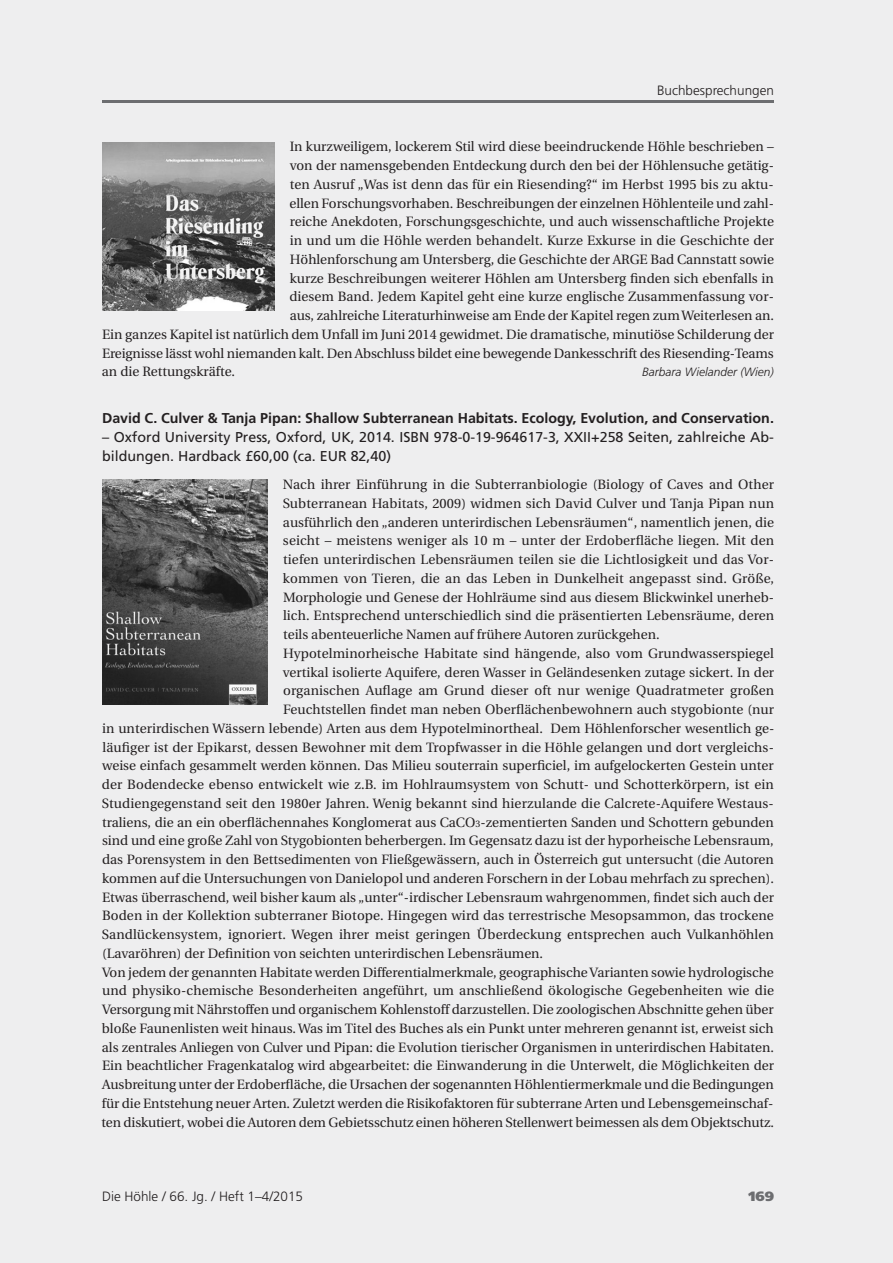
<style>
.page{position:relative;width:893px;height:1263px;background:#eeeeef}
.page>*{position:absolute;margin:0;border:0;box-sizing:border-box;transform-origin:0 0}
.t1{font:14.25px/18.8px "Frutiger";color:#231f20}
.t2{font:700 14.25px "Frutiger";color:#231f20}
.t3{font:13.5px "Utopia";color:#231f20}
.t4{font:300 13.5px "Frutiger";color:#231f20}
.t5{font:900 13.5px "Frutiger";color:#6c6d70}
.t6{font:italic 300 12px "Frutiger";color:#231f20}
.s1{font-size:9.45px}
</style>
<div class="page">
<hr style="left:102px;top:100px;width:672px;height:3px;background:#6c6d70">
<img style="left:102px;top:142px;width:172px;height:169px">
<img style="left:102px;top:480px;width:165px;height:225px">
<p class="t4" style="left:657px;top:85px;width:118px">Buchbesprechungen</p>
<p class="t3" style="left:290px;top:141px;width:486px">In kurzweiligem, lockerem Stil wird diese beeindruckende Höhle beschrieben –</p>
<p class="t3" style="left:290px;top:160px;width:486px">von der namensgebenden Entdeckung durch den bei der Höhlensuche getätig-</p>
<p class="t3" style="left:290px;top:179px;width:485px">ten Ausruf „Was ist denn das für ein Riesending?“ im Herbst 1995 bis zu aktu-</p>
<p class="t3" style="left:289px;top:198px;width:486px">ellen Forschungsvorhaben. Beschreibungen der einzelnen Höhlenteile und zahl-</p>
<p class="t3" style="left:290px;top:216px;width:486px">reiche Anekdoten, Forschungsgeschichte, und auch wissenschaftliche Projekte</p>
<p class="t3" style="left:290px;top:235px;width:486px">in und um die Höhle werden behandelt. Kurze Exkurse in die Geschichte der</p>
<p class="t3" style="left:290px;top:254px;width:486px">Höhlenforschung am Untersberg, die Geschichte der ARGE Bad Cannstatt sowie</p>
<p class="t3" style="left:290px;top:273px;width:485px">kurze Beschreibungen weiterer Höhlen am Untersberg finden sich ebenfalls in</p>
<p class="t3" style="left:289px;top:291px;width:486px">diesem Band. Jedem Kapitel geht eine kurze englische Zusammenfassung vor-</p>
<p class="t3" style="left:290px;top:310px;width:486px">aus, zahlreiche Literaturhinweise am Ende der Kapitel regen zum Weiterlesen an.</p>
<p class="t3" style="left:102px;top:329px;width:673px">Ein ganzes Kapitel ist natürlich dem Unfall im Juni 2014 gewidmet. Die dramatische, minutiöse Schilderung der</p>
<p class="t3" style="left:102px;top:348px;width:673px">Ereignisse lässt wohl niemanden kalt. Den Abschluss bildet eine bewegende Dankesschrift des Riesending-Teams</p>
<p class="t3" style="left:102px;top:366px;width:135px">an die Rettungskräfte.</p>
<p class="t6" style="left:642px;top:367px;width:133px">Barbara Wielander (Wien)</p>
<p class="t2" style="left:102px;top:413px;width:673px">David C. Culver &amp; Tanja Pipan: Shallow Subterranean Habitats. Ecology, Evolution, and Conservation.</p>
<p class="t1" style="left:102px;top:429px;width:673px">– Oxford University Press, Oxford, UK, 2014. ISBN 978-0-19-964617-3, XXII+258 Seiten, zahlreiche Ab&shy;bildungen. Hardback £60,00 (ca. EUR 82,40)</p>
<p class="t3" style="left:283px;top:479px;width:493px">Nach ihrer Einführung in die Subterranbiologie (Biology of Caves and Other</p>
<p class="t3" style="left:283px;top:498px;width:493px">Subterranean Habitats, 2009) widmen sich David Culver und Tanja Pipan nun</p>
<p class="t3" style="left:283px;top:516px;width:493px">ausführlich den „anderen unterirdischen Lebensräumen“, namentlich jenen, die</p>
<p class="t3" style="left:283px;top:535px;width:493px">seicht – meistens weniger als 10 m – unter der Erdoberfläche liegen. Mit den</p>
<p class="t3" style="left:283px;top:554px;width:492px">tiefen unterirdischen Lebensräumen teilen sie die Lichtlosigkeit und das Vor -</p>
<p class="t3" style="left:283px;top:573px;width:493px">kommen von Tieren, die an das Leben in Dunkelheit angepasst sind. Größe,</p>
<p class="t3" style="left:283px;top:591px;width:493px">Morphologie und Genese der Hohlräume sind aus diesem Blickwinkel unerheb-</p>
<p class="t3" style="left:283px;top:610px;width:493px">lich. Entsprechend unterschiedlich sind die präsentierten Lebensräume, deren</p>
<p class="t3" style="left:283px;top:629px;width:378px">teils abenteuerliche Namen auf frühere Autoren zurückgehen.</p>
<p class="t3" style="left:283px;top:648px;width:492px">Hypotelminorheische Habitate sind hängende, also vom Grundwasserspiegel</p>
<p class="t3" style="left:283px;top:666px;width:493px">vertikal isolierte Aquifere, deren Wasser in Geländesenken zutage sickert. In der</p>
<p class="t3" style="left:283px;top:685px;width:493px">organischen Auflage am Grund dieser oft nur wenige Quadratmeter großen</p>
<p class="t3" style="left:283px;top:704px;width:492px">Feuchtstellen findet man neben Oberflächenbewohnern auch stygobionte (nur</p>
<p class="t3" style="left:102px;top:723px;width:674px">in unterirdischen Wässern lebende) Arten aus dem Hypotelminortheal. Dem Höhlenforscher wesentlich ge -</p>
<p class="t3" style="left:103px;top:741px;width:673px">läufiger ist der Epikarst, dessen Bewohner mit dem Tropfwasser in die Höhle gelangen und dort vergleichs -</p>
<p class="t3" style="left:102px;top:760px;width:673px">weise einfach gesammelt werden können. Das Milieu souterrain superficiel, im aufgelockerten Gestein unter</p>
<p class="t3" style="left:102px;top:779px;width:673px">der Bodendecke ebenso entwickelt wie z.B. im Hohlraumsystem von Schutt- und Schotterkörpern, ist ein</p>
<p class="t3" style="left:102px;top:798px;width:673px">Studiengegenstand seit den 1980er Jahren. Wenig bekannt sind hierzulande die Calcrete-Aquifere Westaus -</p>
<p class="t3" style="left:102px;top:816px;width:673px">traliens, die an ein oberflächennahes Konglomerat aus CaCO<span class="s1">3</span>-zementierten Sanden und Schottern gebunden</p>
<p class="t3" style="left:102px;top:835px;width:673px">sind und eine große Zahl von Stygobionten beherbergen. Im Gegensatz dazu ist der hyporheische Lebensraum,</p>
<p class="t3" style="left:102px;top:854px;width:673px">das Porensystem in den Bettsedimenten von Fließgewässern, auch in Österreich gut untersucht (die Autoren</p>
<p class="t3" style="left:102px;top:873px;width:673px">kommen auf die Untersuchungen von Danielopol und anderen Forschern in der Lobau mehrfach zu sprechen).</p>
<p class="t3" style="left:102px;top:891px;width:673px">Etwas überraschend, weil bisher kaum als „unter“-irdischer Lebensraum wahrgenommen, findet sich auch der</p>
<p class="t3" style="left:102px;top:910px;width:673px">Boden in der Kollektion subterraner Biotope. Hingegen wird das terrestrische Mesopsammon, das trockene</p>
<p class="t3" style="left:102px;top:929px;width:673px">Sandlückensystem, ignoriert. Wegen ihrer meist geringen Überdeckung entsprechen auch Vulkanhöhlen</p>
<p class="t3" style="left:102px;top:948px;width:443px">(Lavaröhren) der Definition von seichten unterirdischen Lebensräumen.</p>
<p class="t3" style="left:102px;top:966px;width:673px">Von jedem der genannten Habitate werden Differentialmerkmale, geographische Varianten sowie hydrologische</p>
<p class="t3" style="left:102px;top:985px;width:673px">und physiko-chemische Besonderheiten angeführt, um anschließend ökologische Gegebenheiten wie die</p>
<p class="t3" style="left:102px;top:1004px;width:673px">Versorgung mit Nährstoffen und organischem Kohlenstoff darzustellen. Die zoologischen Abschnitte gehen über</p>
<p class="t3" style="left:102px;top:1023px;width:673px">bloße Faunenlisten weit hinaus. Was im Titel des Buches als ein Punkt unter mehreren genannt ist, erweist sich</p>
<p class="t3" style="left:102px;top:1041px;width:674px">als zentrales Anliegen von Culver und Pipan: die Evolution tierischer Organismen in unterirdischen Habitaten.</p>
<p class="t3" style="left:102px;top:1060px;width:673px">Ein beachtlicher Fragenkatalog wird abgearbeitet: die Einwanderung in die Unterwelt, die Möglichkeiten der</p>
<p class="t3" style="left:102px;top:1079px;width:673px">Ausbreitung unter der Erdoberfläche, die Ursachen der sogenannten Höhlentiermerkmale und die Bedingungen</p>
<p class="t3" style="left:102px;top:1098px;width:673px">für die Entstehung neuer Arten. Zuletzt werden die Risikofaktoren für subterrane Arten und Lebensgemeinschaf-</p>
<p class="t3" style="left:101px;top:1116px;width:674px">ten diskutiert, wobei die Autoren dem Gebietsschutz einen höheren Stellenwert beimessen als dem Objektschutz.</p>
<p class="t4" style="left:102px;top:1191px;width:203px">Die Höhle / 66. Jg. / Heft 1–4/2015</p>
<p class="t5" style="left:748px;top:1191px;width:27px">169</p>
</div>
